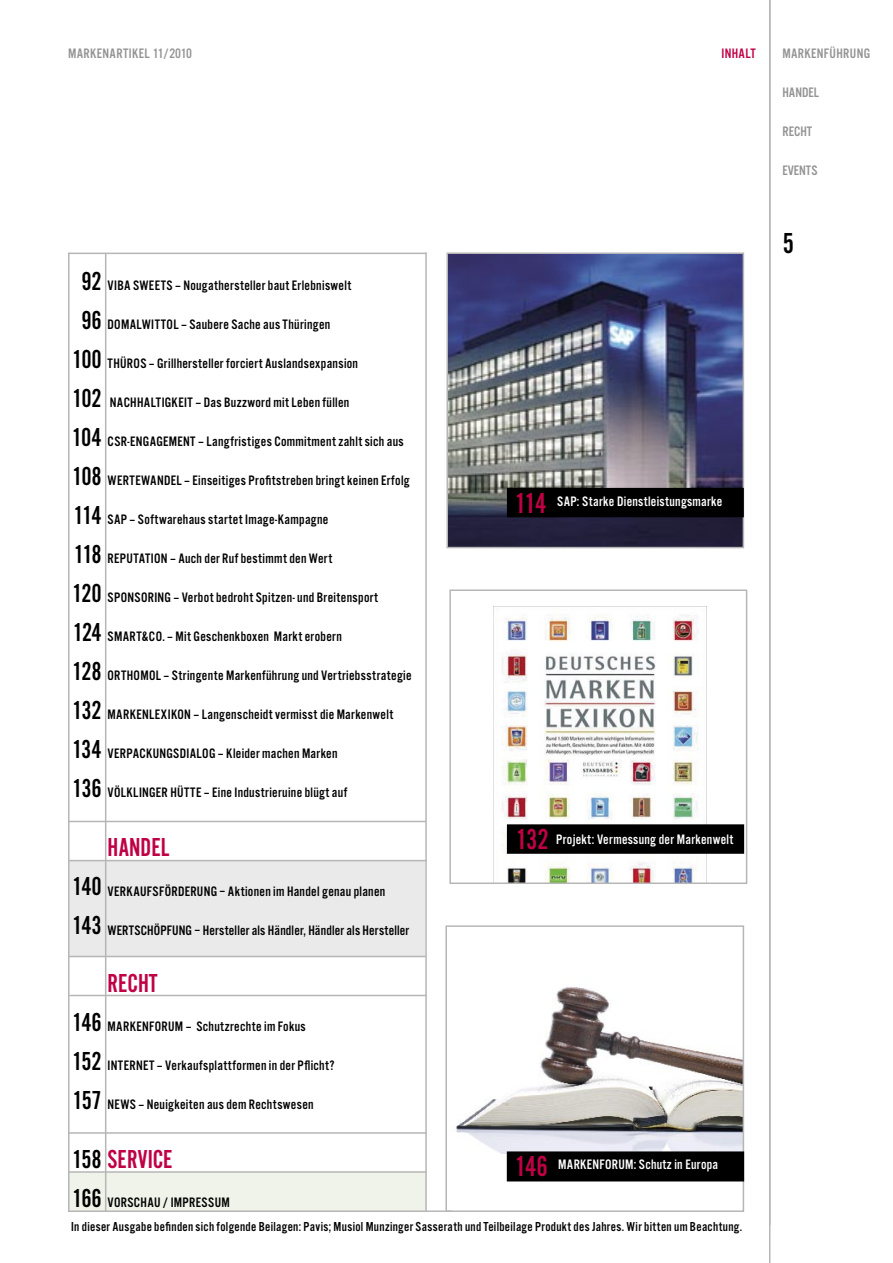
<style>
.page{position:relative;width:893px;height:1263px;background:#fff}
.page>*{position:absolute;margin:0;border:0;box-sizing:border-box;transform-origin:0 0}
.t1{font:30px "Alternate Got No 2 D";letter-spacing:-.035em;color:#c00045}
.t2{font:30px "Alternate Got No 2 D";color:#000}
.t3{font:27px/39px "Alternate Got No 2 D";letter-spacing:-.035em;color:#000;text-align:center}
.t4{font:27px/39px "Alternate Got No 2 D";color:#c00045}
.t5{font:14.25px "Alternate Got No 3 D";letter-spacing:.02em;color:#000}
.t6{font:14.25px "Alternate Got No 3 D";letter-spacing:.02em;color:#fff}
.t7{font:14.25px "Alternate Got No 3 D";letter-spacing:.025em;color:#939393}
.t8{font:14.25px "Alternate Got No 3 D";letter-spacing:.025em;color:#c00045}
.t9{font:13.5px "Alternate Got No 3 D";letter-spacing:.025em;color:#000}
.s1{font-family:"Alternate Got No 2 D";font-size:30px;color:#c00045}
.s2{color:#000}
</style>
<div class="page">
<div style="left:68px;top:1172px;width:357px;height:40px;background:#f0f3e9"></div>
<div style="left:69px;top:860px;width:356px;height:96px;background:#eaeaea"></div>
<img style="left:456px;top:987px;width:285px;height:166px">
<div style="left:445px;top:925px;width:299px;height:287px;border:2px solid #b6b6b6"></div>
<img style="left:449px;top:255px;width:292px;height:290px">
<div style="left:446px;top:252px;width:298px;height:296px;border:2px solid #b6b6b6"></div>
<img style="left:502px;top:615px;width:197px;height:266px">
<div style="left:449px;top:589px;width:298px;height:295px;border:2px solid #b6b6b6"></div>
<hr style="left:769px;top:0;width:1px;height:1263px;background:#b6b6b6">
<hr style="left:105px;top:253px;width:1px;height:959px;background:#b6b6b6">
<hr style="left:68px;top:1210px;width:384px;height:2px;background:#b6b6b6">
<hr style="left:425px;top:252px;width:2px;height:960px;background:#b6b6b6">
<div style="left:507px;top:1151px;width:237px;height:30px;background:#000"></div>
<div style="left:507px;top:824px;width:237px;height:30px;background:#000"></div>
<div style="left:507px;top:488px;width:237px;height:29px;background:#000"></div>
<hr style="left:68px;top:253px;width:358px;height:1px;background:#b6b6b6">
<hr style="left:69px;top:821px;width:357px;height:1px;background:#b6b6b6">
<hr style="left:69px;top:860px;width:358px;height:1px;background:#b6b6b6">
<hr style="left:69px;top:956px;width:357px;height:1px;background:#b6b6b6">
<hr style="left:69px;top:995px;width:358px;height:1px;background:#b6b6b6">
<hr style="left:69px;top:1132px;width:358px;height:2px;background:#b6b6b6">
<hr style="left:69px;top:1171px;width:358px;height:2px;background:#b6b6b6">
<hr style="left:68px;top:253px;width:2px;height:959px;background:#b6b6b6">
<p class="t7" style="left:68px;top:46px;width:125px">MARKENARTIKEL 11/ 2010</p>
<p class="t8" style="left:721px;top:46px;width:36px">INHALT</p>
<p class="t7" style="left:782px;top:46px;width:89px">MARKENFÜHRUNG</p>
<p class="t7" style="left:782px;top:85px;width:38px">HANDEL</p>
<p class="t7" style="left:782px;top:124px;width:31px">RECHT</p>
<p class="t7" style="left:782px;top:163px;width:37px">EVENTS</p>
<p class="t3" style="left:72px;top:262px;width:31px">92<br>96<br>100<br>102<br>104<br>108<br>114<br>118<br>120<br>124<br>128<br>132<br>134<br>136</p>
<p class="t5" style="left:108px;top:278px;width:245px">VIBA SWEETS – Nougathersteller baut Erlebniswelt</p>
<p class="t5" style="left:108px;top:317px;width:224px">DOMALWITTOL – Saubere Sache aus Thüringen</p>
<p class="t5" style="left:108px;top:356px;width:252px">THÜROS – Grillhersteller forciert Auslandsexpansion</p>
<p class="t5" style="left:110px;top:395px;width:241px">NACHHALTIGKEIT – Das Buzzword mit Leben füllen</p>
<p class="t5" style="left:108px;top:434px;width:298px">CSR-ENGAGEMENT – Langfristiges Commitment zahlt sich aus</p>
<p class="t5" style="left:108px;top:473px;width:304px">WERTEWANDEL – Einseitiges Profitstreben bringt keinen Erfolg</p>
<p class="t5" style="left:108px;top:512px;width:222px">SAP – Softwarehaus startet Image-Kampagne</p>
<p class="t5" style="left:108px;top:551px;width:226px">REPUTATION – Auch der Ruf bestimmt den Wert</p>
<p class="t5" style="left:108px;top:590px;width:272px">SPONSORING – Verbot bedroht Spitzen- und Breitensport</p>
<p class="t5" style="left:108px;top:629px;width:236px">SMART&amp;CO. – Mit Geschenkboxen Markt erobern</p>
<p class="t5" style="left:108px;top:668px;width:306px">ORTHOMOL – Stringente Markenführung und Vertriebsstrategie</p>
<p class="t5" style="left:108px;top:707px;width:287px">MARKENLEXIKON – Langenscheidt vermisst die Markenwelt</p>
<p class="t5" style="left:108px;top:746px;width:231px">VERPACKUNGSDIALOG – Kleider machen Marken</p>
<p class="t5" style="left:108px;top:785px;width:241px">VÖLKLINGER HÜTTE – Eine Industrieruine blügt auf</p>
<p class="t4" style="left:108px;top:827px;width:63px">HANDEL</p>
<p class="t5" style="left:108px;top:884px;width:279px">VERKAUFSFÖRDERUNG – Aktionen im Handel genau planen</p>
<p class="t5" style="left:108px;top:923px;width:303px">WERTSCHÖPFUNG – Hersteller als Händler, Händler als Hersteller</p>
<p class="t4" style="left:108px;top:964px;width:52px">RECHT</p>
<p class="t5" style="left:108px;top:1019px;width:200px">MARKENFORUM – Schutzrechte im Fokus</p>
<p class="t5" style="left:108px;top:1058px;width:228px">INTERNET – Verkaufsplattformen in der Pflicht?</p>
<p class="t5" style="left:108px;top:1097px;width:208px">NEWS – Neuigkeiten aus dem Rechtswesen</p>
<p class="t1" style="left:515px;top:487px;width:33px">114</p>
<p class="t6" style="left:557px;top:494px;width:167px">SAP: Starke Dienstleistungsmarke</p>
<p class="t6" style="left:516px;top:831px;width:219px"><span class="s1">132</span> Projekt: Vermessung der Markenwelt</p>
<p class="t3" style="left:72px;top:866px;width:31px;text-align:left">140<br>143</p>
<p class="t3" style="left:72px;top:1003px;width:31px;text-align:justify">146<br>152<br>157</p>
<p class="t4" style="left:72px;top:1139px;width:102px"><span class="s2">158</span> SERVICE<br><span class="s2">166</span></p>
<p class="t9" style="left:71px;top:1219px;width:672px">In dieser Ausgabe befinden sich folgende Beilagen: Pavis; Musiol Munzinger Sasserath und Teilbeilage Produkt des Jahres. Wir bitten um Beachtung.</p>
<p class="t1" style="left:515px;top:1151px;width:35px">146</p>
<p class="t6" style="left:558px;top:1157px;width:161px">MARKENFORUM: Schutz in Europa</p>
<p class="t5" style="left:108px;top:1195px;width:124px">VORSCHAU / IMPRESSUM</p>
<p class="t2" style="left:783px;top:227px;width:13px">5</p>
</div>
